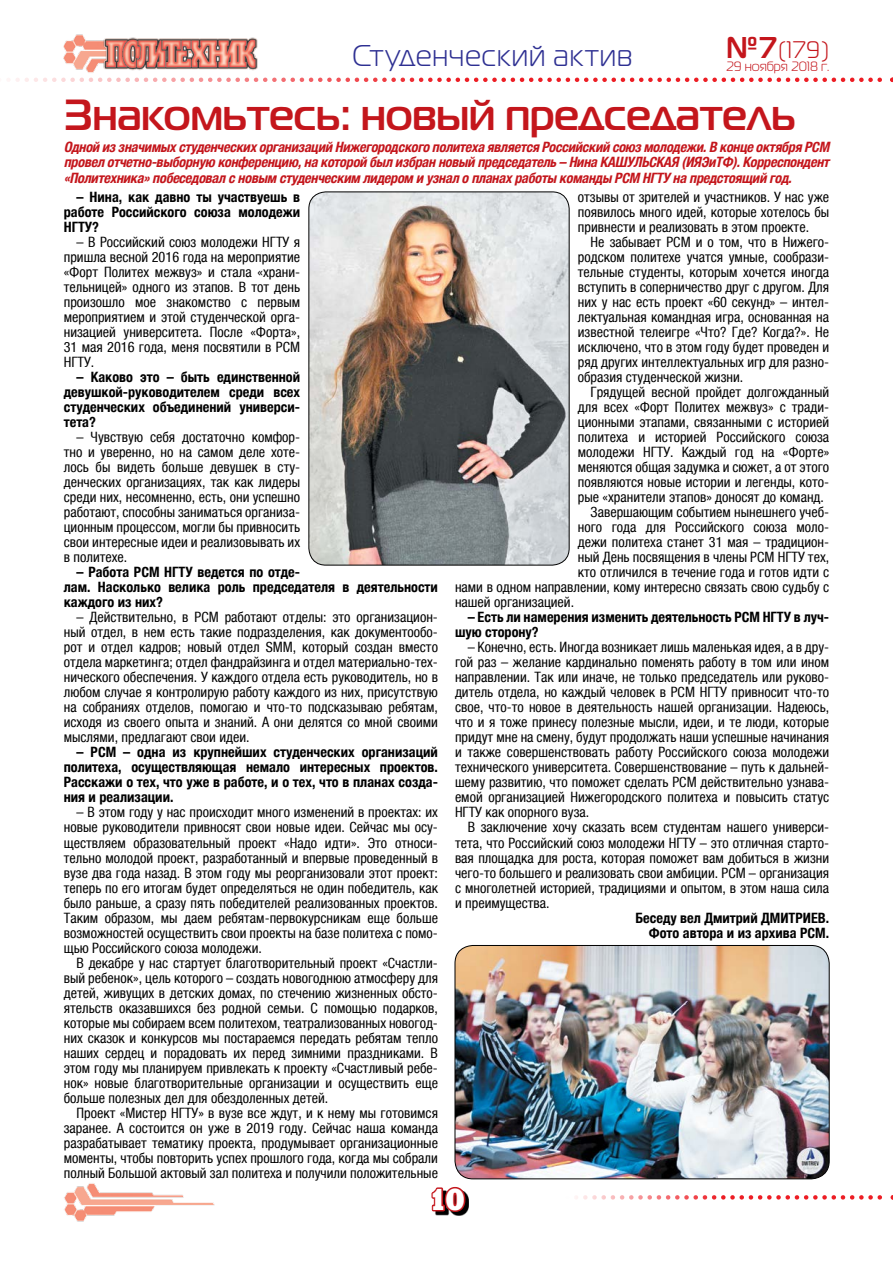
<style>
.page{position:relative;width:893px;height:1263px;background:#fff}
.page>*{position:absolute;margin:0;border:0;box-sizing:border-box;transform-origin:0 0}
.t1{font:700 43.5px "Magistral C";color:#c4161c}
.t2{font:30px "Magistral C";letter-spacing:.035em;color:#2e3092}
.t3{font:30px "Xenia Bold Cyrillic";color:#fff}
.t4{font:24px "Magistral C";color:#c4161c}
.t5{font:condensed 14.25px/15px "Helvetica Neue LTCYR";color:#000;text-align:justify}
.t6{font:700 condensed 14.25px/15px "Helvetica Neue LTCYR";color:#000;text-align:justify}
.t7{font:italic 700 condensed 14.25px/15.8px "Helvetica Neue LTCYR";color:#c4161c;text-align:justify}
.t8{font:13.5px "Magistral C";color:#c4161c}
.s1{font-weight:700;font-size:30px}
</style>
<div class="page">
<img style="left:64px;top:34px;width:36px;height:39px">
<img style="left:100px;top:37px;width:158px;height:34px">
<svg style="left:9px;top:78px;width:884px;height:4px"></svg>
<svg style="left:576px;top:1195px;width:317px;height:4px"></svg>
<img style="left:64px;top:1183px;width:151px;height:39px">
<svg style="left:435px;top:1194px;width:34px;height:21px"></svg>
<svg style="left:431px;top:1186px;width:36px;height:28px"></svg>
<img style="left:455px;top:945px;width:374px;height:234px">
<div style="left:455px;top:945px;width:374px;height:234px;border:1px solid #000;border-radius:18px"></div>
<img style="left:309px;top:192px;width:260px;height:373px">
<div style="left:309px;top:192px;width:260px;height:373px;border:1px solid #000;border-radius:17px"></div>
<h2 class="t2" style="left:352px;top:39px;width:281px">Студенческий актив</h2>
<h3 class="t4" style="left:726px;top:37px;width:104px"><span class="s1">№7</span>(179)</h3>
<p class="t8" style="left:726px;top:59px;width:105px">29 ноября 2018 г.</p>
<h1 class="t1" style="left:64px;top:88px;width:733px">Знакомьтесь: новый председатель</h1>
<p class="t7" style="left:64px;top:139px;width:770px">Одной иззначимыхстуденческихорганизаций НижегородскогополитехаявляетсяРоссийский союзмолодежи.В концеоктябряРСМ провел отчетно-выборную конференцию,накоторой был избран новый председатель– НинаКАШУЛЬСКАЯ (ИЯЭиТФ).Корреспондент «Политехника»побеседовал сновым студенческим лидером и узнал опланахработы команды РСМ НГТУ напредстоящий год.</p>
<p class="t5" style="left:578px;top:190px;width:253px">отзывы от зрителей и участников. У нас уже появилось много идей, которые хотелось бы привнести и реализовать в этом проекте.</p>
<p class="t5" style="left:578px;top:235px;width:253px;text-indent:13px">Не забывает РСМ и о том, что в Нижего&shy;родском политехе учатся умные, сообрази&shy;тельные студенты, которым хочется иногда вступить в соперничество друг с другом. Для них у нас есть проект «60 секунд» – интел&shy;лектуальная командная игра, основанная на известной телеигре «Что? Где? Когда?». Не исключено, что в этом году будет проведен и ряд других интеллектуальных игр для разно&shy;образия студенческой жизни.</p>
<p class="t5" style="left:591px;top:385px;width:240px">Грядущей весной пройдет долгожданный</p>
<p class="t5" style="left:578px;top:400px;width:253px">для всех «Форт Политех межвуз» с тради-</p>
<p class="t5" style="left:578px;top:415px;width:253px">ционными этапами, связанными с историей</p>
<p class="t5" style="left:578px;top:430px;width:253px">политеха и историей Российского союза</p>
<p class="t5" style="left:578px;top:445px;width:253px">молодежи НГТУ. Каждый год на «Форте»</p>
<p class="t5" style="left:578px;top:460px;width:253px">меняются общая задумка и сюжет, а от этого</p>
<p class="t5" style="left:578px;top:475px;width:253px">появляются новые истории и легенды, кото-</p>
<p class="t5" style="left:578px;top:490px;width:248px">рые «хранители этапов» доносят до команд.</p>
<p class="t5" style="left:591px;top:505px;width:240px">Завершающим событием нынешнего учеб-</p>
<p class="t5" style="left:578px;top:520px;width:253px">ного года для Российского союза моло-</p>
<p class="t5" style="left:578px;top:535px;width:253px">дежи политеха станет 31 мая – традицион-</p>
<p class="t5" style="left:578px;top:550px;width:253px">ный День посвящения в члены РСМ НГТУ тех,</p>
<p class="t5" style="left:578px;top:565px;width:253px">кто отличился в течение года и готов идти с</p>
<p class="t5" style="left:455px;top:580px;width:376px">нами в одном направлении, кому интересно связать свою судьбу с</p>
<p class="t5" style="left:455px;top:595px;width:121px">нашей организацией.</p>
<p class="t6" style="left:455px;top:610px;width:376px;text-indent:13px">– Есть ли намерения изменить деятельность РСМ НГТУ в луч&shy;шую сторону?</p>
<p class="t5" style="left:455px;top:640px;width:376px;text-indent:13px">– Конечно, есть. Иногда возникает лишь маленькая идея, а в дру&shy;гой раз – желание кардинально поменять работу в том или ином направлении. Так или иначе, не только председатель или руково&shy;дитель отдела, но каждый человек в РСМ НГТУ привносит что-то свое, что-то новое в деятельность нашей организации. Надеюсь, что и я тоже принесу полезные мысли, идеи, и те люди, которые придут мне на смену, будут продолжать наши успешные начинания и также совершенствовать работу Российского союза молодежи технического университета. Совершенствование – путь к дальней&shy;шему развитию, что поможет сделать РСМ действительно узнава&shy;емой организацией Нижегородского политеха и повысить статус НГТУ как опорного вуза.</p>
<p class="t5" style="left:455px;top:820px;width:376px;text-indent:13px">В заключение хочу сказать всем студентам нашего универси&shy;тета, что Российский союз молодежи НГТУ – это отличная старто&shy;вая площадка для роста, которая поможет вам добиться в жизни чего-то большего и реализовать свои амбиции. РСМ – организация с многолетней историей, традициями и опытом, в этом наша сила и преимущества.</p>
<p class="t6" style="left:635px;top:910px;width:195px;text-align:right">Беседу вел Дмитрий ДМИТРИЕВ.<br>Фото автора и из архива РСМ.</p>
<p class="t6" style="left:64px;top:190px;width:238px;text-indent:13px">– Нина, как давно ты участвуешь в работе Российского союза молодежи НГТУ?</p>
<p class="t5" style="left:64px;top:235px;width:238px;text-indent:13px">– В Российский союз молодежи НГТУ я пришла весной 2016 года на мероприятие «Форт Политех межвуз» и стала «храни&shy;тельницей» одного из этапов. В тот день произошло мое знакомство с первым мероприятием и этой студенческой орга&shy;низацией университета. После «Форта», 31 мая 2016 года, меня посвятили в РСМ НГТУ.</p>
<p class="t6" style="left:64px;top:370px;width:238px;text-indent:13px">– Каково это – быть единственной девушкой-руководителем среди всех студенческих объединений универси&shy;тета?</p>
<p class="t5" style="left:64px;top:430px;width:238px;text-indent:13px">– Чувствую себя достаточно комфор&shy;тно и уверенно, но на самом деле хоте&shy;лось бы видеть больше девушек в сту&shy;денческих организациях, так как лидеры среди них, несомненно, есть, они успешно работают, способны заниматься организа&shy;ционным процессом, могли бы привносить свои интересные идеи и реализовывать их в политехе.</p>
<p class="t6" style="left:64px;top:565px;width:376px;text-align:left;text-indent:13px">– Работа РСМ НГТУ ведется по отде-<br>лам. Насколько велика роль председателя в деятельности каждого из них?</p>
<p class="t5" style="left:64px;top:610px;width:376px;text-indent:13px">– Действительно, в РСМ работают отделы: это организацион&shy;ный отдел, в нем есть такие подразделения, как документообо&shy;рот и отдел кадров; новый отдел SMM, который создан вместо отдела маркетинга; отдел фандрайзинга и отдел материально-тех&shy;нического обеспечения. У каждого отдела есть руководитель, но в любом случае я контролирую работу каждого из них, присутствую на собраниях отделов, помогаю и что-то подсказываю ребятам, исходя из своего опыта и знаний. А они делятся со мной своими мыслями, предлагают свои идеи.</p>
<p class="t6" style="left:64px;top:745px;width:376px;text-indent:13px">– РСМ – одна из крупнейших студенческих организаций политеха, осуществляющая немало интересных проектов.<br>Расскажи о тех, что уже в работе, и о тех, что в планах созда&shy;ния и реализации.</p>
<p class="t5" style="left:64px;top:805px;width:376px;text-indent:13px">– В этом году у нас происходит много изменений в проектах: их новые руководители привносят свои новые идеи. Сейчас мы осу&shy;ществляем образовательный проект «Надо идти». Это относи&shy;тельно молодой проект, разработанный и впервые проведенный в вузе два года назад. В этом году мы реорганизовали этот проект: теперь по его итогам будет определяться не один победитель, как было раньше, а сразу пять победителей реализованных проектов.<br>Таким образом, мы даем ребятам-первокурсникам еще больше возможностей осуществить свои проекты на базе политеха с помо&shy;щью Российского союза молодежи.</p>
<p class="t5" style="left:64px;top:955px;width:376px;text-indent:13px">В декабре у нас стартует благотворительный проект «Счастли&shy;вый ребенок», цель которого – создать новогоднюю атмосферу для детей, живущих в детских домах, по стечению жизненных обсто&shy;ятельств оказавшихся без родной семьи. С помощью подарков, которые мы собираем всем политехом, театрализованных новогод&shy;них сказок и конкурсов мы постараемся передать ребятам тепло наших сердец и порадовать их перед зимними праздниками. В этом году мы планируем привлекать к проекту «Счастливый ребе&shy;нок» новые благотворительные организации и осуществить еще больше полезных дел для обездоленных детей.</p>
<p class="t5" style="left:64px;top:1105px;width:376px;text-indent:13px">Проект «Мистер НГТУ» в вузе все ждут, и к нему мы готовимся заранее. А состоится он уже в 2019 году. Сейчас наша команда разрабатывает тематику проекта, продумывает организационные моменты, чтобы повторить успех прошлого года, когда мы собрали полный Большой актовый зал политеха и получили положительные</p>
<h2 class="t3" style="left:429px;top:1182px;width:37px">10</h2>
</div>
